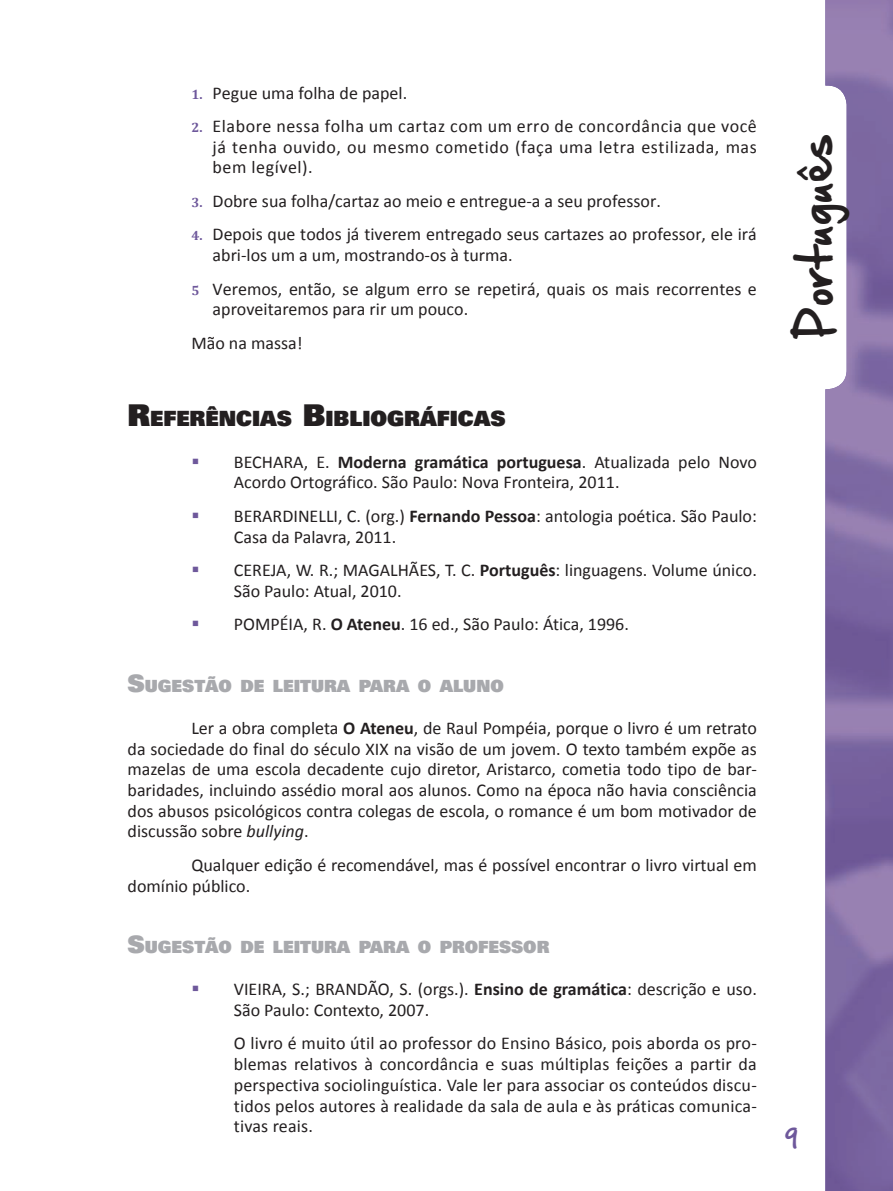
<style>
.page{position:relative;width:893px;height:1191px;background:#fff}
.page>*{position:absolute;margin:0;border:0;box-sizing:border-box;transform-origin:0 0}
.t1{font:42px "Hand Of Sean";letter-spacing:.02em;color:#231f20}
.t2{font:24px "Hand Of Sean";color:#6e589b}
.Título_1º_Peso{font:900 21px "Univers";color:#231f20}
.Texto_Corrido{font:18px/20.7px "Calibri";color:#231f20;text-align:justify}
.Marcador_-_Quadrado{font:18px/20.7px "Calibri";color:#231f20}
.Marcadores_1__2__3{font:18px/20.7px "Calibri";color:#231f20}
.Título_2º_Peso{font:900 16.8px "Univers";color:#a8a9ad}
.s1{font-family:"Cambria";font-weight:700;font-size:13.5px;color:#6e589b}
.s2{font-size:30px}
.s3{font-weight:700}
.s4{font-size:24px}
.s5{font-style:italic}
</style>
<div class="page">
<img style="left:825px;top:0;width:68px;height:1191px">
<p class="Marcadores_1__2__3" style="left:191px;top:81px;width:217px"><span class="s1">1.</span> Pegue uma folha de papel.</p>
<p class="Marcadores_1__2__3" style="left:213px;top:115px;width:546px;text-align:justify;text-indent:-21px"><span class="s1">2.</span> Elabore nessa folha um cartaz com um erro de concordância que você já tenha ouvido, ou mesmo cometido (faça uma letra estilizada, mas bem legível).</p>
<p class="Marcadores_1__2__3" style="left:191px;top:190px;width:471px"><span class="s1">3.</span> Dobre sua folha/cartaz ao meio e entregue-a a seu professor.</p>
<p class="Marcadores_1__2__3" style="left:213px;top:223px;width:546px;text-indent:-21px"><span class="s1">4.</span> Depois que todos já tiverem entregado seus cartazes ao professor, ele irá abri-los um a um, mostrando-os à turma.</p>
<p class="Marcadores_1__2__3" style="left:213px;top:277px;width:546px;text-indent:-21px"><span class="s1">5</span> Veremos, então, se algum erro se repetirá, quais os mais recorrentes e aproveitaremos para rir um pouco.</p>
<p class="Texto_Corrido" style="left:191px;top:331px;width:113px">Mão na massa!</p>
<p class="Título_1º_Peso" style="left:128px;top:404px;width:37px"><span class="s2">R</span>EFE</p>
<p class="Título_1º_Peso" style="left:190px;top:404px;width:318px">RÊNCIAS <span class="s2">B</span>IBLIOGRÁFICAS</p>
<p class="Marcador_-_Quadrado" style="left:234px;top:450px;width:524px">BECHARA, E. <span class="s3">Moderna gramática portuguesa</span>. Atualizada pelo Novo<br>Acordo Ortográfico. São Paulo: Nova Fronteira, 2011.</p>
<p class="Marcador_-_Quadrado" style="left:234px;top:505px;width:524px">BERARDINELLI, C. (org.) <span class="s3">Fernando Pessoa</span>: antologia poética. São Paulo:<br>Casa da Palavra, 2011.</p>
<p class="Marcador_-_Quadrado" style="left:234px;top:559px;width:524px">CEREJA, W. R.; MAGALHÃES, T. C. <span class="s3">Português</span>: linguagens. Volume único.<br>São Paulo: Atual, 2010.</p>
<p class="Marcador_-_Quadrado" style="left:234px;top:613px;width:397px">POMPÉIA, R. <span class="s3">O Ateneu</span>. 16 ed., São Paulo: Ática, 1996.</p>
<p class="Título_2º_Peso" style="left:128px;top:675px;width:378px"><span class="s4">S</span>UGESTÃO DE LEITURA PARA O ALUNO</p>
<p class="Texto_Corrido" style="left:128px;top:716px;width:631px;text-indent:64px">Ler a obra completa <span class="s3">O Ateneu</span>, de Raul Pompéia, porque o livro é um retrato da sociedade do final do século XIX na visão de um jovem. O texto também expõe as mazelas de uma escola decadente cujo diretor, Aristarco, cometia todo tipo de bar&shy;baridades, incluindo assédio moral aos alunos. Como na época não havia consciência dos abusos psicológicos contra colegas de escola, o romance é um bom motivador de discussão sobre <span class="s5">bullying</span>.</p>
<p class="Texto_Corrido" style="left:128px;top:853px;width:631px;text-indent:64px">Qualquer edição é recomendável, mas é possível encontrar o livro virtual em domínio público.</p>
<p class="Título_2º_Peso" style="left:128px;top:936px;width:423px"><span class="s4">S</span>UGESTÃO DE LEITURA PARA O PROFESSOR</p>
<p class="Marcador_-_Quadrado" style="left:234px;top:978px;width:524px">VIEIRA, S.; BRANDÃO, S. (orgs.). <span class="s3">Ensino de gramática</span>: descrição e uso.<br>São Paulo: Contexto, 2007.</p>
<p class="Texto_Corrido" style="left:234px;top:1032px;width:524px">O livro é muito útil ao professor do Ensino Básico, pois aborda os pro&shy;blemas relativos à concordância e suas múltiplas feições a partir da perspectiva sociolinguística. Vale ler para associar os conteúdos discu&shy;tidos pelos autores à realidade da sala de aula e às práticas comunica&shy;tivas reais.</p>
<h1 class="t1" style="left:777px;top:340px;width:208px;rotate:-90deg">Português</h1>
<h2 class="t2" style="left:785px;top:1115px;width:14px">9</h2>
</div>
